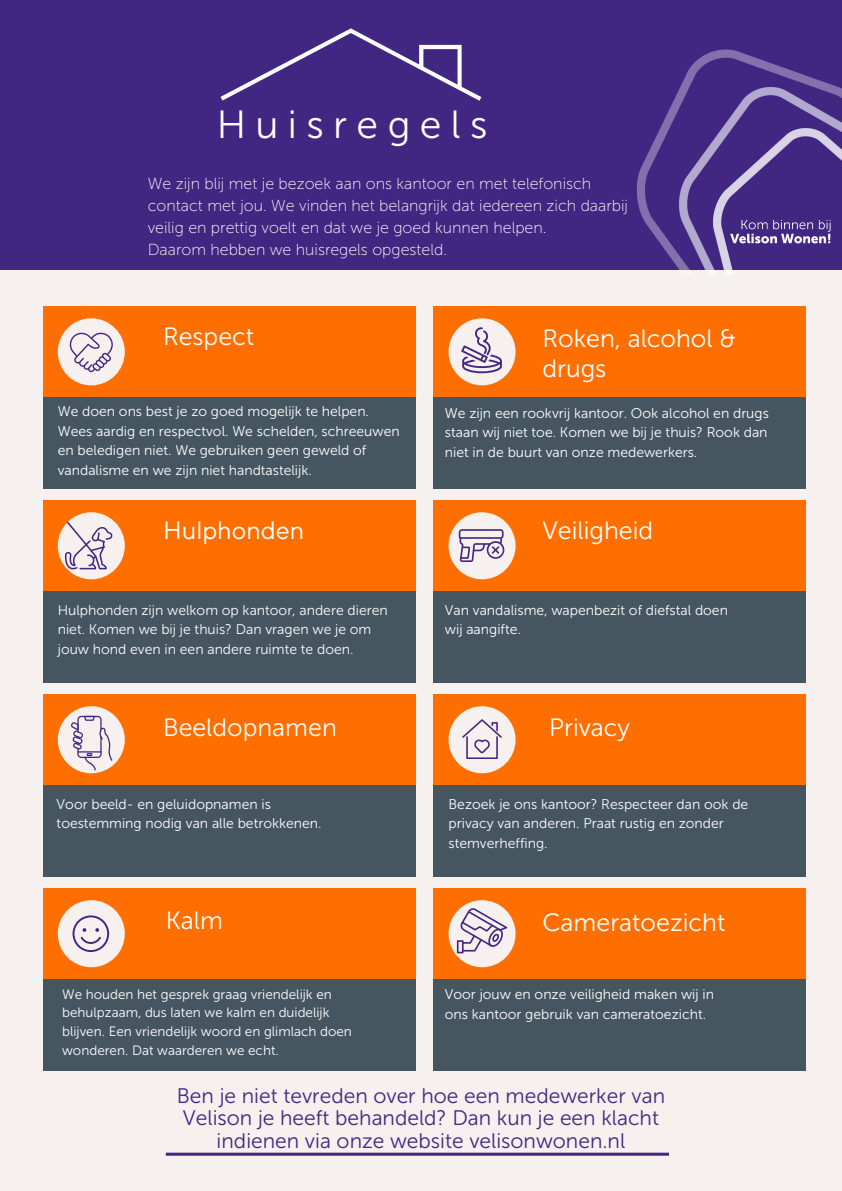
<style>
.page{position:relative;width:842px;height:1191px;background:#fff}
.page>*{position:absolute;margin:0;border:0;box-sizing:border-box;transform-origin:0 0}
.t1{font:39.2px "Museo Sans 300";letter-spacing:.24em;color:#fff}
.t2{font:25px/29.2px "Museo Sans 300";color:#fff}
.t3{font:25px "Museo Sans 300";color:#fdfdfd}
.t4{font:25px "TT Norms Pro";color:#fff}
.t5{font:21px/22.5px "Museo Sans 300";color:#422682;text-align:center}
.t6{font:16px/21.8px "Museo Sans 100";color:#fdfdfd}
.t7{font:14px/19.5px "Museo Sans 300";color:#fff}
.t8{font:14px/19.5px "Museo Sans 300";color:#fdfdfd}
.t9{font:13.5px/18.8px "Museo Sans 300";color:#fff}
</style>
<div class="page">
<div style="left:0;top:0;width:842px;height:1190px;background:#f6f0ee"></div>
<div style="left:0;top:0;width:842px;height:270px;background:#412682"></div>
<div style="left:43px;top:306px;width:372px;height:91px;background:#ff6e00"></div>
<div style="left:43px;top:500px;width:372px;height:91px;background:#ff6e00"></div>
<div style="left:434px;top:306px;width:372px;height:91px;background:#ff6e00"></div>
<div style="left:434px;top:500px;width:372px;height:91px;background:#ff6e00"></div>
<div style="left:43px;top:397px;width:372px;height:91px;background:#455661"></div>
<div style="left:43px;top:591px;width:372px;height:91px;background:#455661"></div>
<div style="left:434px;top:398px;width:372px;height:91px;background:#455661"></div>
<div style="left:434px;top:591px;width:372px;height:91px;background:#455661"></div>
<div style="left:58px;top:318px;width:67px;height:67px;background:#f6f0ee;border-radius:50%"></div>
<div style="left:58px;top:512px;width:67px;height:67px;background:#f6f0ee;border-radius:50%"></div>
<div style="left:448px;top:318px;width:68px;height:67px;background:#f6f0ee;border-radius:50%"></div>
<div style="left:448px;top:512px;width:68px;height:67px;background:#f6f0ee;border-radius:50%"></div>
<div style="left:43px;top:694px;width:372px;height:91px;background:#ff6e00"></div>
<div style="left:434px;top:694px;width:372px;height:91px;background:#ff6e00"></div>
<div style="left:43px;top:785px;width:372px;height:91px;background:#455661"></div>
<div style="left:434px;top:785px;width:372px;height:91px;background:#455661"></div>
<div style="left:58px;top:706px;width:67px;height:67px;background:#f6f0ee;border-radius:50%"></div>
<div style="left:448px;top:706px;width:68px;height:67px;background:#f6f0ee;border-radius:50%"></div>
<div style="left:43px;top:888px;width:372px;height:91px;background:#ff6e00"></div>
<div style="left:434px;top:888px;width:372px;height:91px;background:#ff6e00"></div>
<div style="left:43px;top:979px;width:372px;height:91px;background:#455661"></div>
<div style="left:434px;top:979px;width:372px;height:91px;background:#455661"></div>
<div style="left:58px;top:900px;width:67px;height:67px;background:#f6f0ee;border-radius:50%"></div>
<div style="left:448px;top:900px;width:68px;height:67px;background:#f6f0ee;border-radius:50%"></div>
<svg style="left:221px;top:28px;width:260px;height:72px"></svg>
<hr style="left:166px;top:1152px;width:503px;height:3px;background:#422682">
<svg style="left:69px;top:332px;width:44px;height:40px"></svg>
<svg style="left:65px;top:522px;width:47px;height:47px"></svg>
<svg style="left:459px;top:529px;width:46px;height:33px"></svg>
<svg style="left:461px;top:327px;width:41px;height:46px"></svg>
<svg style="left:462px;top:719px;width:40px;height:39px"></svg>
<svg style="left:457px;top:907px;width:50px;height:45px"></svg>
<img style="left:637px;top:49px;width:205px;height:225px">
<svg style="left:73px;top:915px;width:36px;height:36px"></svg>
<svg style="left:69px;top:715px;width:43px;height:55px"></svg>
<p class="t1" style="left:217px;top:101px;width:272px">Huisregels</p>
<p class="t6" style="left:148px;top:173px;width:482px">We zijn blij met je bezoek aan ons kantoor en met telefonisch contact met jou. We vinden het belangrijk dat iedereen zich daarbij veilig en prettig voelt en dat we je goed kunnen helpen.<br>Daarom hebben we huisregels opgesteld.</p>
<h2 class="t2" style="left:163px;top:322px;width:93px">Respect</h2>
<p class="t2" style="left:542px;top:324px;width:195px">Roken, alcohol &amp; drugs</p>
<p class="t7" style="left:58px;top:401px;width:343px">We doen ons best je zo goed mogelijk te helpen.<br>Wees aardig en respectvol. We schelden, schreeuwen en beledigen niet. We gebruiken geen geweld of vandalisme en we zijn niet handtastelijk.</p>
<p class="t7" style="left:445px;top:403px;width:325px;text-align:justify">We zijn een rookvrij kantoor. Ook alcohol en drugs staan wij niet toe. Komen we bij je thuis? Rook dan niet in de buurt van onze medewerkers.</p>
<h4 class="t4" style="left:163px;top:515px;width:143px">Hulphonden</h4>
<p class="t2" style="left:542px;top:516px;width:112px">Veiligheid</p>
<h2 class="t8" style="left:58px;top:600px;width:331px">Hulphonden zijn welkom op kantoor, andere dieren niet. Komen we bij je thuis? Dan vragen we je om jouw hond even in een andere ruimte te doen.</h2>
<p class="t7" style="left:445px;top:600px;width:285px">Van vandalisme, wapenbezit of diefstal doen wij aangifte.</p>
<p class="t3" style="left:163px;top:712px;width:175px">Beeldopnamen</p>
<p class="t3" style="left:549px;top:712px;width:82px">Privacy</p>
<p class="t7" style="left:57px;top:794px;width:266px">Voor beeld- en geluidopnamen is toestemming nodig van alle betrokkenen.</p>
<p class="t8" style="left:448px;top:794px;width:301px">Bezoek je ons kantoor? Respecteer dan ook de privacy van anderen. Praat rustig en zonder stemverheffing.</p>
<p class="t2" style="left:166px;top:905px;width:59px">Kalm</p>
<p class="t2" style="left:542px;top:907px;width:184px">Cameratoezicht</p>
<h2 class="t9" style="left:62px;top:984px;width:291px">We houden het gesprek graag vriendelijk en behulpzaam, dus laten we kalm en duidelijk blijven. Een vriendelijk woord en glimlach doen wonderen. Dat waarderen we echt.</h2>
<h2 class="t7" style="left:445px;top:984px;width:271px">Voor jouw en onze veiligheid maken wij in ons kantoor gebruik van cameratoezicht.</h2>
<h2 class="t5" style="left:177px;top:1084px;width:490px">Ben je niet tevreden over hoe een medewerker van<br>Velison je heeft behandeld? Dan kun je een klacht indienen via onze website velisonwonen.nl</h2>
</div>
